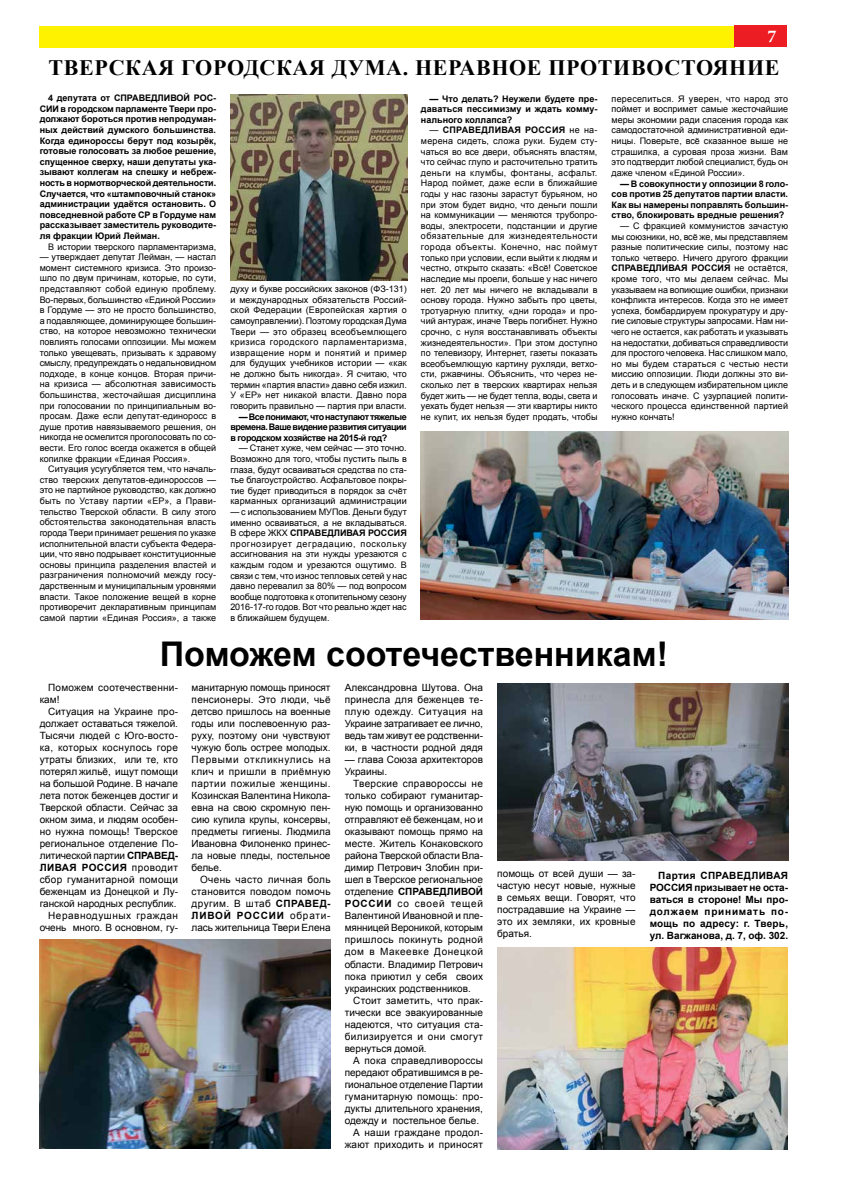
<style>
.page{position:relative;width:842px;height:1191px;background:#fff}
.page>*{position:absolute;margin:0;border:0;box-sizing:border-box;transform-origin:0 0}
.t1{font:700 34px "Arial";color:#000}
.t2{font:700 22px "Times New Roman";letter-spacing:.03em;color:#000}
.t3{font:700 18px "Minion Pro";color:#fff}
.t4{font:10px/12px "Arial";color:#000;text-align:justify}
.t5{font:700 10px/12px "Arial";letter-spacing:.025em;color:#000;text-align:justify}
.t6{font:10px "Arial";letter-spacing:.025em;color:#000}
.t7{font:10px/12px "Arial";letter-spacing:.02em;color:#000}
.t8{font:9px/10.6px "Arial";color:#000;text-align:justify}
.t9{font:700 9px/10.6px "Arial";color:#000;text-align:justify}
.s1{font-weight:700}
</style>
<div class="page">
<div style="left:40px;top:26px;width:695px;height:21px;background:#fff200"></div>
<div style="left:734px;top:25px;width:53px;height:22px;background:#ed1d24"></div>
<img style="left:230px;top:94px;width:177px;height:187px">
<img style="left:498px;top:683px;width:290px;height:177px">
<img style="left:497px;top:947px;width:290px;height:202px">
<img style="left:40px;top:939px;width:291px;height:209px">
<img style="left:421px;top:431px;width:368px;height:188px">
<h3 class="t3" style="left:767px;top:23px;width:10px">7</h3>
<h2 class="t2" style="left:48px;top:53px;width:33px">Тверская</h2>
<h2 class="t2" style="left:181px;top:53px;width:32px">городская</h2>
<h2 class="t2" style="left:332px;top:53px;width:35px">Дума</h2>
<h2 class="t2" style="left:403px;top:53px;width:47px">. Неравное</h2>
<h2 class="t2" style="left:548px;top:53px;width:18px">противостояние</h2>
<p class="t9" style="left:40px;top:93px;width:178px;text-indent:8px">4 депутата от СПРАВЕДЛИВОЙ РОС-СИИ в городском парламенте Твери про&shy;должают бороться против непродуман&shy;ных действий думского большинства.<br>Когда единороссы берут под козырёк, готовые голосовать за любое решение, спущенное сверху, наши депутаты ука&shy;зывают коллегам на спешку и небреж&shy;ность в нормотворческой деятельности.<br>Случается, что «штамповочный станок» администрации удаётся остановить. О повседневной работе СР в Гордуме нам рассказывает заместитель руководите&shy;ля фракции Юрий Лейман.</p>
<p class="t8" style="left:48px;top:241px;width:169px">В истории тверского парламентаризма,</p>
<p class="t8" style="left:40px;top:252px;width:178px">— утверждает депутат Лейман, — настал момент системного кризиса. Это произо&shy;шло по двум причинам, которые, по сути, представляют собой единую проблему.<br>Во-первых, большинство «Единой России» в Гордуме — это не просто большинство, а подавляющее, доминирующее большин&shy;ство, на которое невозможно технически повлиять голосами оппозиции. Мы можем только увещевать, призывать к здравому смыслу, предупреждать о недальновидном подходе, в конце концов. Вторая причи&shy;на кризиса — абсолютная зависимость большинства, жесточайшая дисциплина при голосовании по принципиальным во&shy;просам. Даже если депутат-единоросс в душе против навязываемого решения, он никогда не осмелится проголосовать по со&shy;вести. Его голос всегда окажется в общей копилке фракции «Единая Россия».</p>
<p class="t8" style="left:40px;top:464px;width:178px;text-indent:8px">Ситуация усугубляется тем, что началь&shy;ство тверских депутатов-единороссов — это не партийное руководство, как должно быть по Уставу партии «ЕР», а Прави&shy;тельство Тверской области. В силу этого обстоятельства законодательная власть города Твери принимает решения по указке исполнительной власти субъекта Федера&shy;ции, что явно подрывает конституционные основы принципа разделения властей и разграничения полномочий между госу&shy;дарственным и муниципальным уровнями власти. Такое положение вещей в корне противоречит декларативным принципам самой партии «Единая Россия», а также</p>
<p class="t8" style="left:230px;top:284px;width:178px">духу и букве российских законов (ФЗ-131) и международных обязательств Россий&shy;ской Федерации (Европейская хартия о самоуправлении). Поэтому городская Дума Твери — это образец всеобъемлющего кризиса городского парламентаризма, извращение норм и понятий и пример для будущих учебников истории — «как не должно быть никогда». Я считаю, что термин «партия власти» давно себя изжил.<br>У «ЕР» нет никакой власти. Давно пора говорить правильно — партия при власти.</p>
<p class="t9" style="left:230px;top:411px;width:178px;text-indent:8px">— Все понимают, что наступают тяжелые времена. Ваше видение развития ситуации в городском хозяйстве на 2015-й год?</p>
<p class="t8" style="left:230px;top:443px;width:178px;text-indent:8px">— Станет хуже, чем сейчас — это точно.<br>Возможно для того, чтобы пустить пыль в глаза, будут осваиваться средства по ста&shy;тье благоустройство. Асфальтовое покры&shy;тие будет приводиться в порядок за счёт карманных организаций администрации</p>
<p class="t8" style="left:230px;top:506px;width:178px">— с использованием МУПов. Деньги будут именно осваиваться, а не вкладываться.<br>В сфере ЖКХ <span class="s1">СПРАВЕДЛИВАЯ РОССИЯ </span>прогнозирует деградацию, поскольку ассигнования на эти нужды урезаются с каждым годом и урезаются ощутимо. В связи с тем, что износ тепловых сетей у нас давно перевалил за 80% — под вопросом вообще подготовка к отопительному сезону 2016-17-го годов. Вот что реально ждет нас в ближайшем будущем.</p>
<p class="t9" style="left:421px;top:93px;width:178px;text-indent:8px">— Что делать? Неужели будете пре&shy;даваться пессимизму и ждать комму&shy;нального коллапса?</p>
<p class="t8" style="left:421px;top:125px;width:178px;text-indent:8px">— <span class="s1">СПРАВЕДЛИВАЯ РОССИЯ</span> не на&shy;мерена сидеть, сложа руки. Будем сту&shy;чаться во все двери, объяснять властям, что сейчас глупо и расточительно тратить деньги на клумбы, фонтаны, асфальт.<br>Народ поймет, даже если в ближайшие годы у нас газоны зарастут бурьяном, но при этом будет видно, что деньги пошли на коммуникации — меняются трубопро&shy;воды, электросети, подстанции и другие обязательные для жизнедеятельности города объекты. Конечно, нас поймут только при условии, если выйти к людям и честно, открыто сказать: «Всё! Советское наследие мы проели, больше у нас ничего нет. 20 лет мы ничего не вкладывали в основу города. Нужно забыть про цветы, тротуарную плитку, «дни города» и про&shy;чий антураж, иначе Тверь погибнет. Нужно срочно, с нуля восстанавливать объекты жизнедеятельности». При этом доступно по телевизору, Интернет, газеты показать всеобъемлющую картину рухляди, ветхо&shy;сти, ржавчины. Объяснить, что через не&shy;сколько лет в тверских квартирах нельзя будет жить — не будет тепла, воды, света и уехать будет нельзя — эти квартиры никто не купит, их нельзя будет продать, чтобы</p>
<p class="t8" style="left:612px;top:93px;width:178px">переселиться. Я уверен, что народ это поймет и воспримет самые жесточайшие меры экономии ради спасения города как самодостаточной административной еди&shy;ницы. Поверьте, всё сказанное выше не страшилка, а суровая проза жизни. Вам это подтвердит любой специалист, будь он даже членом «Единой России».</p>
<p class="t9" style="left:612px;top:178px;width:178px;text-indent:8px">— В совокупности у оппозиции 8 голо&shy;сов против 25 депутатов партии власти.<br>Как вы намерены поправлять большин&shy;ство, блокировать вредные решения?</p>
<p class="t8" style="left:612px;top:220px;width:178px;text-indent:8px">— С фракцией коммунистов зачастую мы союзники, но, всё же, мы представляем разные политические силы, поэтому нас только четверо. Ничего другого фракции <span class="s1">СПРАВЕДЛИВАЯ РОССИЯ</span> не остаётся, кроме того, что мы делаем сейчас. Мы указываем на вопиющие ошибки, признаки конфликта интересов. Когда это не имеет успеха, бомбардируем прокуратуру и дру&shy;гие силовые структуры запросами. Нам ни&shy;чего не остается, как работать и указывать на недостатки, добиваться справедливости для простого человека. Нас слишком мало, но мы будем стараться с честью нести миссию оппозиции. Люди должны это ви&shy;деть и в следующем избирательном цикле голосовать иначе. С узурпацией полити&shy;ческого процесса единственной партией нужно кончать!</p>
<h1 class="t1" style="left:160px;top:632px;width:510px">Поможем соотечественникам!</h1>
<p class="t4" style="left:192px;top:682px;width:140px">манитарную помощь приносят пенсионеры. Это люди, чьё детсво пришлось на военные годы или послевоенную раз&shy;руху, поэтому они чувствуют чужую боль острее молодых.<br>Первыми откликнулись на клич и пришли в приёмную партии пожилые женщины.<br>Козинская Валентина Никола&shy;евна на свою скромную пен&shy;сию купила крупы, консервы, предметы гигиены. Людмила Ивановна Филоненко принес&shy;ла новые пледы, постельное белье.</p>
<p class="t4" style="left:192px;top:874px;width:140px;text-indent:8px">Очень часто личная боль становится поводом помочь другим. В штаб <span class="s1">СПРАВЕД-ЛИВОЙ РОССИИ</span> обрати&shy;лась жительница Твери Елена</p>
<p class="t4" style="left:345px;top:682px;width:140px">Александровна Шутова. Она принесла для беженцев те&shy;плую одежду. Ситуация на Украине затрагивает ее лично, ведь там живут ее родственни&shy;ки, в частности родной дядя</p>
<p class="t4" style="left:345px;top:754px;width:140px">— глава Союза архитекторов<br>Украины.</p>
<p class="t4" style="left:345px;top:778px;width:140px;text-indent:9px">Тверские справороссы не только собирают гуманитар&shy;ную помощь и организованно отправляют её беженцам, но и оказывают помощь прямо на месте. Житель Конаковского района Тверской области Вла&shy;димир Петрович Злобин при&shy;шел в Тверское региональное отделение <span class="s1">СПРАВЕДЛИВОЙ РОССИИ</span> со своей тещей Валентиной Ивановной и пле&shy;мянницей Вероникой, которым пришлось покинуть родной дом в Макеевке Донецкой области. Владимир Петрович пока приютил у себя своих украинских родственников.</p>
<p class="t4" style="left:345px;top:994px;width:140px;text-indent:8px">Стоит заметить, что прак&shy;тически все эвакуированные надеются, что ситуация ста&shy;билизируется и они смогут вернуться домой.</p>
<p class="t6" style="left:353px;top:1053px;width:131px">А пока справедливороссы</p>
<p class="t4" style="left:345px;top:1066px;width:140px">передают обратившимся в ре-</p>
<p class="t4" style="left:345px;top:1078px;width:140px">гиональное отделение Партии</p>
<p class="t7" style="left:345px;top:1090px;width:140px">гуманитарную помощь: про-</p>
<p class="t4" style="left:345px;top:1102px;width:140px">дукты длительного хранения,</p>
<p class="t4" style="left:345px;top:1114px;width:136px">одежду и постельное белье.</p>
<p class="t6" style="left:353px;top:1125px;width:131px">А наши граждане продол-</p>
<p class="t6" style="left:345px;top:1137px;width:140px">жают приходить и приносят</p>
<p class="t7" style="left:40px;top:682px;width:140px;text-indent:8px">Поможем соотечественни&shy;кам!</p>
<p class="t4" style="left:40px;top:706px;width:140px;text-align:right">Ситуация на Украине про&shy;должает оставаться тяжелой.<br>Тысячи людей с Юго-восто&shy;ка, которых коснулось горе утраты близких, или те, кто потерял жильё, ищут помощи на большой Родине. В начале лета поток беженцев достиг и<br>Тверской области. Сейчас за окном зима, и людям особен&shy;но нужна помощь! Тверское региональное отделение По&shy;литической партии <span class="s1">СПРАВЕД-<br>ЛИВАЯ РОССИЯ</span> проводит сбор гуманитарной помощи беженцам из Донецкой и Лу&shy;ганской народных республик.<br>Неравнодушных граждан очень много. В основном, гу-</p>
<p class="t4" style="left:497px;top:867px;width:140px">помощь от всей души — за&shy;частую несут новые, нужные в семьях вещи. Говорят, что пострадавшие на Украине — это их земляки, их кровные братья.</p>
<p class="t5" style="left:650px;top:869px;width:140px;text-indent:8px">Партия СПРАВЕДЛИВАЯ РОССИЯ призывает не оста&shy;ваться в стороне! Мы про&shy;должаем принимать по&shy;мощь по адресу: г. Тверь, ул. Вагжанова, д. 7, оф. 302.</p>
</div>
